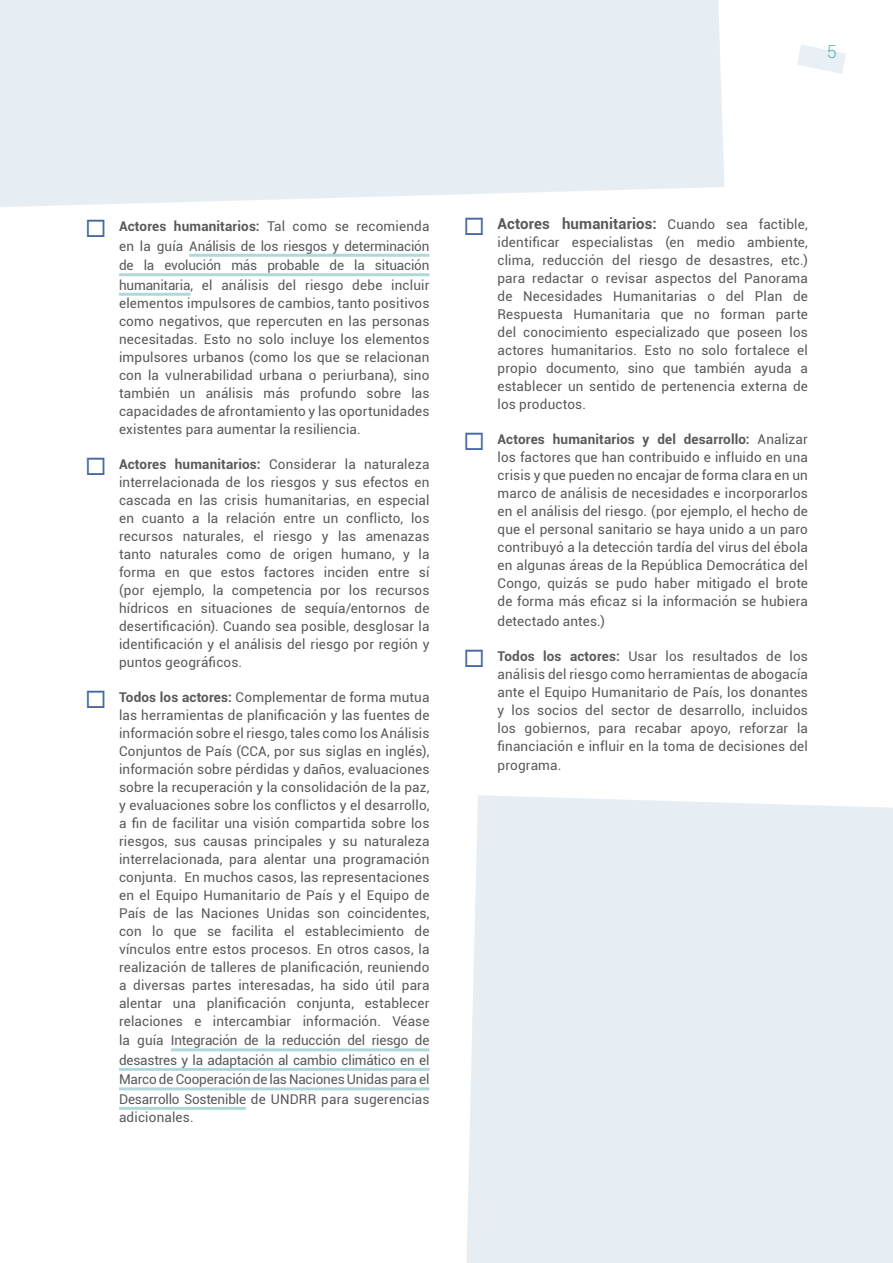
<style>
.page{position:relative;width:893px;height:1263px;background:#fff}
.page>*{position:absolute;margin:0;border:0;box-sizing:border-box;transform-origin:0 0}
.t1{font:300 18px "Roboto";color:#5ebbba}
.t2{font:700 15px "Roboto";letter-spacing:.005em;color:#58595b}
.t3{font:13.5px/18px "Roboto";letter-spacing:.01em;color:#58595b;text-align:justify}
.s1{color:#4768a2}
.s2{font-weight:700}
.s3{font-weight:400;font-size:13.5px}
</style>
<div class="page">
<svg style="left:797px;top:44px;width:49px;height:30px"></svg>
<hr style="left:189px;top:254px;width:240px;height:3px;background:#b0d8d8">
<hr style="left:119px;top:273px;width:310px;height:3px;background:#b0d8d8">
<hr style="left:119px;top:293px;width:71px;height:3px;background:#b0d8d8">
<hr style="left:171px;top:1048px;width:258px;height:3px;background:#b0d8d8">
<hr style="left:119px;top:1068px;width:310px;height:3px;background:#b0d8d8">
<hr style="left:119px;top:1087px;width:310px;height:3px;background:#b0d8d8">
<hr style="left:119px;top:1107px;width:127px;height:3px;background:#b0d8d8">
<div style="left:0;top:0;width:724px;height:207px;background:#e6eef4"></div>
<div style="left:466px;top:795px;width:427px;height:468px;background:#e6eef4"></div>
<h1 class="t1" style="left:827px;top:39px;width:11px">5</h1>
<p class="t3" style="left:119px;top:216px;width:312px;line-height:19.5px;text-indent:-34px"><span class="s1">◻</span> <span class="s2">Actores humanitarios:</span> Tal como se recomienda en la guía Análisis de los riesgos y determinación de la evolución más probable de la situación humanitaria, el análisis del riesgo debe incluir</p>
<p class="t3" style="left:119px;top:293px;width:312px">elementos impulsores de cambios, tanto positivos como negativos, que repercuten en las personas necesitadas. Esto no solo incluye los elementos impulsores urbanos (como los que se relacionan con la vulnerabilidad urbana o periurbana), sino también un análisis más profundo sobre las capacidades de afrontamiento y las oportunidades existentes para aumentar la resiliencia.</p>
<p class="t3" style="left:119px;top:454px;width:312px;text-indent:-34px"><span class="s1">◻</span> <span class="s2">Actores humanitarios:</span> Considerar la naturaleza interrelacionada de los riesgos y sus efectos en cascada en las crisis humanitarias, en especial en cuanto a la relación entre un conflicto, los recursos naturales, el riesgo y las amenazas tanto naturales como de origen humano, y la forma en que estos factores inciden entre sí (por ejemplo, la competencia por los recursos hídricos en situaciones de sequía/entornos de desertificación). Cuando sea posible, desglosar la identificación y el análisis del riesgo por región y puntos geográficos.</p>
<p class="t3" style="left:119px;top:687px;width:312px;text-indent:-34px"><span class="s1">◻</span> <span class="s2">Todos los actores:</span> Complementar de forma mutua las herramientas de planificación y las fuentes de información sobre el riesgo, tales como los Análisis Conjuntos de País (CCA, por sus siglas en inglés), información sobre pérdidas y daños, evaluaciones sobre la recuperación y la consolidación de la paz, y evaluaciones sobre los conflictos y el desarrollo, a fin de facilitar una visión compartida sobre los riesgos, sus causas principales y su naturaleza interrelacionada, para alentar una programación conjunta. En muchos casos, las representaciones en el Equipo Humanitario de País y el Equipo de País de las Naciones Unidas son coincidentes, con lo que se facilita el establecimiento de vínculos entre estos procesos. En otros casos, la realización de talleres de planificación, reuniendo a diversas partes interesadas, ha sido útil para alentar una planificación conjunta, establecer relaciones e intercambiar información. Véase</p>
<p class="t3" style="left:119px;top:1030px;width:312px;line-height:19.5px">la guía Integración de la reducción del riesgo de desastres y la adaptación al cambio climático en el Marco de Cooperación de las Naciones Unidas para el Desarrollo Sostenible de UNDRR para sugerencias</p>
<p class="t3" style="left:119px;top:1107px;width:76px">adicionales.</p>
<p class="t2" style="left:463px;top:213px;width:346px"><span class="s1">◻</span> Actores humanitarios: <span class="s3">Cuando sea factible,</span></p>
<p class="t3" style="left:497px;top:233px;width:312px">identificar especialistas (en medio ambiente, clima, reducción del riesgo de desastres, etc.) para redactar o revisar aspectos del Panorama de Necesidades Humanitarias o del Plan de Respuesta Humanitaria que no forman parte del conocimiento especializado que poseen los actores humanitarios. Esto no solo fortalece el propio documento, sino que también ayuda a establecer un sentido de pertenencia externa de los productos.</p>
<p class="t3" style="left:497px;top:430px;width:312px;text-indent:-34px"><span class="s1">◻</span> <span class="s2">Actores humanitarios y del desarrollo:</span> Analizar los factores que han contribuido e influido en una crisis y que pueden no encajar de forma clara en un marco de análisis de necesidades e incorporarlos en el análisis del riesgo. (por ejemplo, el hecho de que el personal sanitario se haya unido a un paro contribuyó a la detección tardía del virus del ébola en algunas áreas de la República Democrática del Congo, quizás se pudo haber mitigado el brote de forma más eficaz si la información se hubiera</p>
<p class="t3" style="left:497px;top:611px;width:109px">detectado antes.)</p>
<p class="t3" style="left:497px;top:646px;width:312px;text-indent:-34px"><span class="s1">◻</span> <span class="s2">Todos los actores:</span> Usar los resultados de los análisis del riesgo como herramientas de abogacía ante el Equipo Humanitario de País, los donantes y los socios del sector de desarrollo, incluidos los gobiernos, para recabar apoyo, reforzar la financiación e influir en la toma de decisiones del</p>
<p class="t3" style="left:497px;top:756px;width:65px">programa.</p>
</div>
